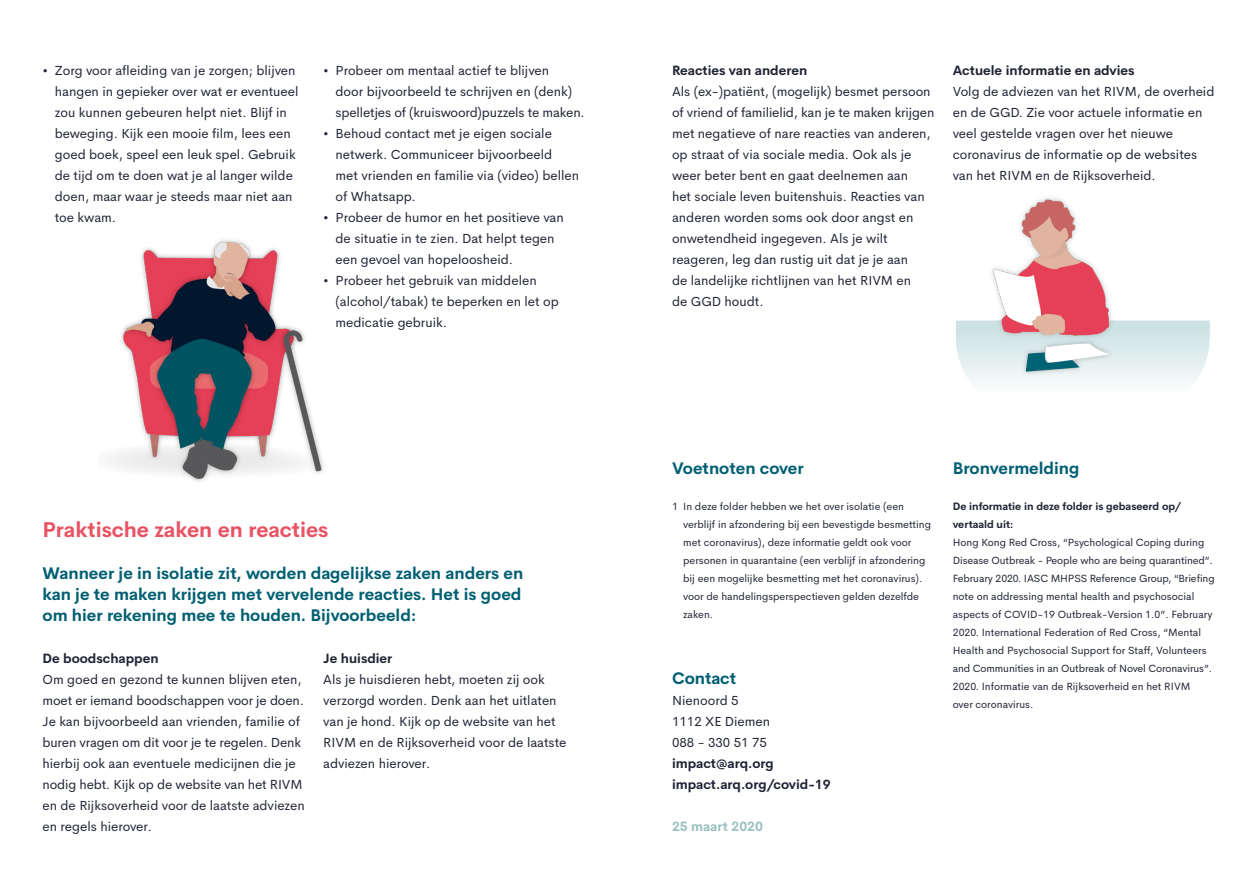
<style>
.page{position:relative;width:1259px;height:893px;background:#fff}
.page>*{position:absolute;margin:0;border:0;box-sizing:border-box;transform-origin:0 0}
.t1{font:700 21px "Cerebri Sans";color:#e85363}
.t2{font:700 16.5px/21px "Cerebri Sans";color:#005f72;text-align:justify}
.plat__klein__8_8_13{font:13.2px/21px "Cerebri Sans";color:#202435}
.plat__klein__8_8_13-2{font:700 13.2px "Cerebri Sans";color:#202435}
.plat__klein__8_8_13-3{font:700 13.2px "Cerebri Sans";color:#9abfc2}
.plat__klein__8_8_13-4{font:10.5px/18px "Cerebri Sans";color:#202435}
.plat__klein__8_8_13-5{font:700 10.5px/18px "Cerebri Sans";color:#202435}
</style>
<div class="page">
<img style="left:108px;top:239px;width:216px;height:243px">
<img style="left:956px;top:197px;width:254px;height:185px">
<p class="plat__klein__8_8_13" style="left:55px;top:59px;width:245px;text-indent:-12px">• Zorg voor afleiding van je zorgen; blijven hangen in gepieker over wat er eventueel zou kunnen gebeuren helpt niet. Blijf in beweging. Kijk een mooie film, lees een goed boek, speel een leuk spel. Gebruik de tijd om te doen wat je al langer wilde doen, maar waar je steeds maar niet aan toe kwam.</p>
<p class="plat__klein__8_8_13" style="left:335px;top:59px;width:251px;text-indent:-12px">• Probeer om mentaal actief te blijven<br>door bijvoorbeeld te schrijven en (denk) spelletjes of (kruiswoord)puzzels te maken.</p>
<p class="plat__klein__8_8_13" style="left:335px;top:122px;width:245px;text-indent:-12px">• Behoud contact met je eigen sociale netwerk. Communiceer bijvoorbeeld<br>met vrienden en familie via (video) bellen of Whatsapp.</p>
<p class="plat__klein__8_8_13" style="left:335px;top:206px;width:230px;text-indent:-12px">• Probeer de humor en het positieve van de situatie in te zien. Dat helpt tegen een gevoel van hopeloosheid.</p>
<p class="plat__klein__8_8_13" style="left:335px;top:269px;width:225px;text-indent:-12px">• Probeer het gebruik van middelen (alcohol/tabak) te beperken en let op medicatie gebruik.</p>
<p class="plat__klein__8_8_13-2" style="left:672px;top:60px;width:137px">Reacties van anderen</p>
<p class="plat__klein__8_8_13" style="left:672px;top:80px;width:264px">Als (ex-)patiënt, (mogelijk) besmet persoon of vriend of familielid, kan je te maken krijgen met negatieve of nare reacties van anderen, op straat of via sociale media. Ook als je weer beter bent en gaat deelnemen aan<br>het sociale leven buitenshuis. Reacties van anderen worden soms ook door angst en onwetendheid ingegeven. Als je wilt reageren, leg dan rustig uit dat je je aan<br>de landelijke richtlijnen van het RIVM en<br>de GGD houdt.</p>
<p class="plat__klein__8_8_13-2" style="left:952px;top:60px;width:183px">Actuele informatie en advies</p>
<p class="plat__klein__8_8_13" style="left:952px;top:80px;width:263px">Volg de adviezen van het RIVM, de overheid en de GGD. Zie voor actuele informatie en veel gestelde vragen over het nieuwe coronavirus de informatie op de websites van het RIVM en de Rijksoverheid.</p>
<h2 class="t2" style="left:672px;top:456px;width:133px">Voetnoten cover</h2>
<p class="plat__klein__8_8_13-4" style="left:683px;top:496px;width:249px;text-indent:-11px">1 In deze folder hebben we het over isolatie (een verblijf in afzondering bij een bevestigde besmetting met coronavirus), deze informatie geldt ook voor personen in quarantaine (een verblijf in afzondering bij een mogelijke besmetting met het coronavirus). voor de handelingsperspectieven gelden dezelfde zaken.</p>
<h1 class="t1" style="left:43px;top:513px;width:287px">Praktische zaken en reacties</h1>
<h2 class="t2" style="left:43px;top:561px;width:482px">Wanneer je in isolatie zit, worden dagelijkse zaken anders en kan je te maken krijgen met vervelende reacties. Het is goed om hier rekening mee te houden. Bijvoorbeeld:</h2>
<p class="plat__klein__8_8_13-2" style="left:43px;top:648px;width:117px">De boodschappen</p>
<p class="plat__klein__8_8_13" style="left:43px;top:668px;width:264px">Om goed en gezond te kunnen blijven eten, moet er iemand boodschappen voor je doen.<br>Je kan bijvoorbeeld aan vrienden, familie of buren vragen om dit voor je te regelen. Denk hierbij ook aan eventuele medicijnen die je nodig hebt. Kijk op de website van het RIVM en de Rijksoverheid voor de laatste adviezen en regels hierover.</p>
<p class="plat__klein__8_8_13-2" style="left:323px;top:648px;width:71px">Je huisdier</p>
<p class="plat__klein__8_8_13" style="left:323px;top:668px;width:245px">Als je huisdieren hebt, moeten zij ook verzorgd worden. Denk aan het uitlaten van je hond. Kijk op de website van het RIVM en de Rijksoverheid voor de laatste adviezen hierover.</p>
<h2 class="t2" style="left:672px;top:666px;width:66px">Contact</h2>
<p class="plat__klein__8_8_13" style="left:672px;top:689px;width:68px">Nienoord 5</p>
<p class="plat__klein__8_8_13" style="left:672px;top:710px;width:100px">1112 XE Diemen</p>
<p class="plat__klein__8_8_13" style="left:672px;top:731px;width:96px">088 - 330 51 75</p>
<p class="plat__klein__8_8_13-2" style="left:672px;top:753px;width:103px">impact@arq.org</p>
<p class="plat__klein__8_8_13-2" style="left:672px;top:774px;width:160px">impact.arq.org/covid-19</p>
<p class="plat__klein__8_8_13-3" style="left:672px;top:816px;width:93px">25 maart 2020</p>
<h2 class="t2" style="left:952px;top:456px;width:128px">Bronvermelding</h2>
<p class="plat__klein__8_8_13-5" style="left:952px;top:496px;width:230px">De informatie in deze folder is gebaseerd op/ vertaald uit:</p>
<p class="plat__klein__8_8_13-4" style="left:952px;top:532px;width:263px">Hong Kong Red Cross, “Psychological Coping during Disease Outbreak - People who are being quarantined”.<br>February 2020. IASC MHPSS Reference Group, “Briefing note on addressing mental health and psychosocial aspects of COVID-19 Outbreak-Version 1.0”. February 2020. International Federation of Red Cross, “Mental Health and Psychosocial Support for Staff, Volunteers and Communities in an Outbreak of Novel Coronavirus”.<br>2020. Informatie van de Rijksoverheid en het RIVM<br>over coronavirus.</p>
</div>
